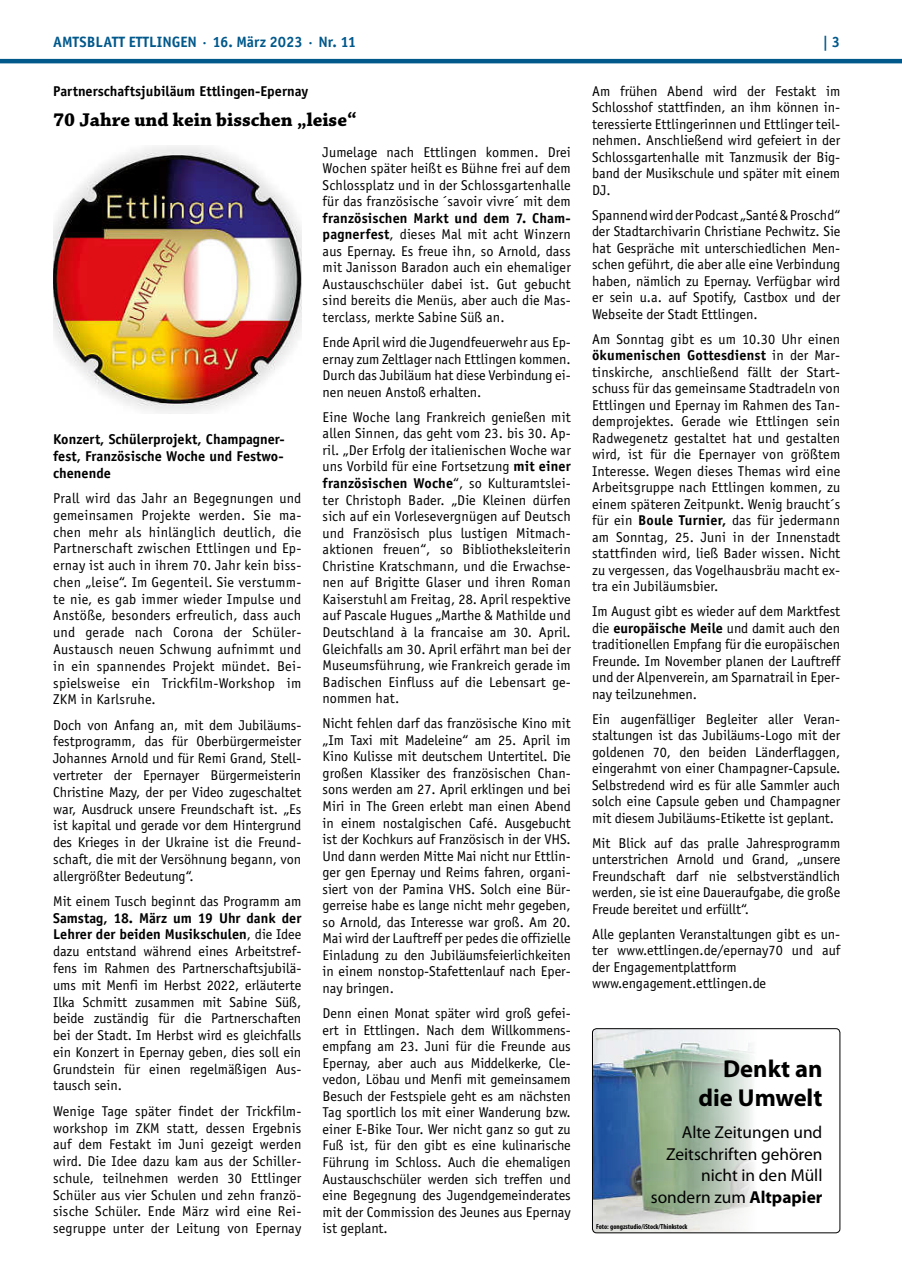
<style>
.page{position:relative;width:902px;height:1280px;background:#fff}
.page>*{position:absolute;margin:0;border:0;box-sizing:border-box;transform-origin:0 0}
.t1{font:700 24.6px/29.5px "Myriad Pro";color:#000;text-align:right}
.t2{font:700 19.5px "Chaparral Pro";color:#000}
.t3{font:17.4px/21.8px "Myriad Pro";color:#000;text-align:right}
.t4{font:700 15px "Officina Sans";color:#00588b}
.t5{font:14.25px/16.5px "Officina Sans";color:#000;text-align:justify}
.t6{font:700 14.25px/16.8px "Officina Sans";color:#000;text-align:justify}
.t7{font:700 condensed 7.2px "Myriad Pro";color:#000}
.s1{font-weight:700}
</style>
<div class="page">
<hr style="left:0;top:59px;width:901px;height:4px;background:#00588b">
<img style="left:53px;top:146px;width:248px;height:267px">
<img style="left:592px;top:1030px;width:162px;height:203px">
<div style="left:592px;top:1028px;width:248px;height:205px;border:1px solid #000;border-radius:4px"></div>
<p class="t4" style="left:53px;top:32px;width:304px">AMTSBLATT ETTLINGEN · 16. März 2023 · Nr. 11</p>
<p class="t4" style="left:822px;top:32px;width:19px">| 3</p>
<p class="t6" style="left:53px;top:83px;width:257px">Partnerschaftsjubiläum Ettlingen-Epernay</p>
<h2 class="t2" style="left:53px;top:108px;width:305px">70 Jahre und kein bisschen „leise“</h2>
<p class="t5" style="left:592px;top:83px;width:250px">Am frühen Abend wird der Festakt im Schlosshof stattfinden, an ihm können in&shy;teressierte Ettlingerinnen und Ettlinger teil&shy;nehmen. Anschließend wird gefeiert in der Schlossgartenhalle mit Tanzmusik der Big&shy;band der Musikschule und später mit einem DJ.</p>
<p class="t5" style="left:592px;top:207px;width:250px">Spannend wird der Podcast „Santé &amp; Proschd“ der Stadtarchivarin Christiane Pechwitz. Sie hat Gespräche mit unterschiedlichen Men&shy;schen geführt, die aber alle eine Verbindung haben, nämlich zu Epernay. Verfügbar wird er sein u.a. auf Spotify, Castbox und der Webseite der Stadt Ettlingen.</p>
<p class="t5" style="left:592px;top:331px;width:250px">Am Sonntag gibt es um 10.30 Uhr einen <span class="s1">ökumenischen Gottesdienst</span> in der Mar&shy;tinskirche, anschließend fällt der Start&shy;schuss für das gemeinsame Stadtradeln von Ettlingen und Epernay im Rahmen des Tan&shy;demprojektes. Gerade wie Ettlingen sein Radwegenetz gestaltet hat und gestalten wird, ist für die Epernayer von größtem Interesse. Wegen dieses Themas wird eine Arbeitsgruppe nach Ettlingen kommen, zu einem späteren Zeitpunkt. Wenig braucht´s für ein <span class="s1">Boule Turnier,</span> das für jedermann am Sonntag, 25. Juni in der Innenstadt stattfinden wird, ließ Bader wissen. Nicht zu vergessen, das Vogelhausbräu macht ex&shy;tra ein Jubiläumsbier.</p>
<p class="t5" style="left:592px;top:603px;width:250px">Im August gibt es wieder auf dem Marktfest die <span class="s1">europäische Meile</span> und damit auch den traditionellen Empfang für die europäischen Freunde. Im November planen der Lauftreff und der Alpenverein, am Sparnatrail in Eper&shy;nay teilzunehmen.</p>
<p class="t5" style="left:592px;top:711px;width:250px">Ein augenfälliger Begleiter aller Veran&shy;staltungen ist das Jubiläums-Logo mit der goldenen 70, den beiden Länderflaggen, eingerahmt von einer Champagner-Capsule.<br>Selbstredend wird es für alle Sammler auch solch eine Capsule geben und Champagner mit diesem Jubiläums-Etikette ist geplant.</p>
<p class="t5" style="left:592px;top:835px;width:250px">Mit Blick auf das pralle Jahresprogramm unterstrichen Arnold und Grand, „unsere Freundschaft darf nie selbstverständlich werden, sie ist eine Daueraufgabe, die große Freude bereitet und erfüllt“.</p>
<p class="t5" style="left:592px;top:926px;width:250px;text-align:left">Alle geplanten Veranstaltungen gibt es un&shy;ter www.ettlingen.de/epernay70 und auf der Engagementplattform www.engagement.ettlingen.de</p>
<p class="t5" style="left:322px;top:143px;width:250px">Jumelage nach Ettlingen kommen. Drei Wochen später heißt es Bühne frei auf dem Schlossplatz und in der Schlossgartenhalle für das französische ´savoir vivre´ mit dem</p>
<p class="t5" style="left:322px;top:210px;width:250px"><span class="s1">französischen Markt und dem 7. Cham&shy;pagnerfest</span>, dieses Mal mit acht Winzern aus Epernay. Es freue ihn, so Arnold, dass mit Janisson Baradon auch ein ehemaliger Austauschschüler dabei ist. Gut gebucht sind bereits die Menüs, aber auch die Mas&shy;terclass, merkte Sabine Süß an.</p>
<p class="t5" style="left:322px;top:334px;width:250px">Ende April wird die Jugendfeuerwehr aus Ep&shy;ernay zum Zeltlager nach Ettlingen kommen.<br>Durch das Jubiläum hat diese Verbindung ei&shy;nen neuen Anstoß erhalten.</p>
<p class="t5" style="left:322px;top:409px;width:250px">Eine Woche lang Frankreich genießen mit allen Sinnen, das geht vom 23. bis 30. Ap&shy;ril. „Der Erfolg der italienischen Woche war uns Vorbild für eine Fortsetzung <span class="s1">mit einer französischen Woche</span>“, so Kulturamtslei&shy;ter Christoph Bader. „Die Kleinen dürfen sich auf ein Vorlesevergnügen auf Deutsch und Französisch plus lustigen Mitmach&shy;aktionen freuen“, so Bibliotheksleiterin Christine Kratschmann, und die Erwachse&shy;nen auf Brigitte Glaser und ihren Roman Kaiserstuhl am Freitag, 28. April respektive auf Pascale Hugues „Marthe &amp; Mathilde und Deutschland à la francaise am 30. April.<br>Gleichfalls am 30. April erfährt man bei der Museumsführung, wie Frankreich gerade im Badischen Einfluss auf die Lebensart ge&shy;nommen hat.</p>
<p class="t5" style="left:322px;top:715px;width:250px">Nicht fehlen darf das französische Kino mit „Im Taxi mit Madeleine“ am 25. April im Kino Kulisse mit deutschem Untertitel. Die großen Klassiker des französischen Chan&shy;sons werden am 27. April erklingen und bei Miri in The Green erlebt man einen Abend in einem nostalgischen Café. Ausgebucht ist der Kochkurs auf Französisch in der VHS.<br>Und dann werden Mitte Mai nicht nur Ettlin&shy;ger gen Epernay und Reims fahren, organi&shy;siert von der Pamina VHS. Solch eine Bür&shy;gerreise habe es lange nicht mehr gegeben, so Arnold, das Interesse war groß. Am 20.<br>Mai wird der Lauftreff per pedes die offizielle Einladung zu den Jubiläumsfeierlichkeiten in einem nonstop-Stafettenlauf nach Eper&shy;nay bringen.</p>
<p class="t5" style="left:322px;top:1005px;width:250px">Denn einen Monat später wird groß gefei&shy;ert in Ettlingen. Nach dem Willkommens&shy;empfang am 23. Juni für die Freunde aus Epernay, aber auch aus Middelkerke, Cle&shy;vedon, Löbau und Menfi mit gemeinsamem Besuch der Festspiele geht es am nächsten Tag sportlich los mit einer Wanderung bzw. einer E-Bike Tour. Wer nicht ganz so gut zu Fuß ist, für den gibt es eine kulinarische Führung im Schloss. Auch die ehemaligen Austauschschüler werden sich treffen und eine Begegnung des Jugendgemeinderates mit der Commission des Jeunes aus Epernay ist geplant.</p>
<p class="t6" style="left:53px;top:431px;width:233px">Konzert, Schülerprojekt, Champagner&shy;fest, Französische Woche und Festwo&shy;chenende</p>
<p class="t5" style="left:53px;top:490px;width:250px">Prall wird das Jahr an Begegnungen und gemeinsamen Projekte werden. Sie ma&shy;chen mehr als hinlänglich deutlich, die Partnerschaft zwischen Ettlingen und Ep&shy;ernay ist auch in ihrem 70. Jahr kein biss&shy;chen „leise“. Im Gegenteil. Sie verstumm&shy;te nie, es gab immer wieder Impulse und Anstöße, besonders erfreulich, dass auch und gerade nach Corona der Schüler-Austausch neuen Schwung aufnimmt und in ein spannendes Projekt mündet. Bei&shy;spielsweise ein Trickfilm-Workshop im ZKM in Karlsruhe.</p>
<p class="t5" style="left:53px;top:716px;width:250px">Doch von Anfang an, mit dem Jubiläums&shy;festprogramm, das für Oberbürgermeister Johannes Arnold und für Remi Grand, Stell&shy;vertreter der Epernayer Bürgermeisterin Christine Mazy, der per Video zugeschaltet war, Ausdruck unsere Freundschaft ist. „Es ist kapital und gerade vor dem Hintergrund des Krieges in der Ukraine ist die Freund&shy;schaft, die mit der Versöhnung begann, von allergrößter Bedeutung“.</p>
<p class="t5" style="left:53px;top:893px;width:250px">Mit einem Tusch beginnt das Programm am</p>
<p class="t5" style="left:53px;top:909px;width:250px"><span class="s1">Samstag, 18. März um 19 Uhr dank der Lehrer der beiden Musikschulen</span>, die Idee dazu entstand während eines Arbeitstref&shy;fens im Rahmen des Partnerschaftsjubilä&shy;ums mit Menfi im Herbst 2022, erläuterte Ilka Schmitt zusammen mit Sabine Süß, beide zuständig für die Partnerschaften bei der Stadt. Im Herbst wird es gleichfalls ein Konzert in Epernay geben, dies soll ein Grundstein für einen regelmäßigen Aus&shy;tausch sein.</p>
<p class="t5" style="left:53px;top:1102px;width:250px">Wenige Tage später findet der Trickfilm&shy;workshop im ZKM statt, dessen Ergebnis auf dem Festakt im Juni gezeigt werden wird. Die Idee dazu kam aus der Schiller&shy;schule, teilnehmen werden 30 Ettlinger Schüler aus vier Schulen und zehn franzö&shy;sische Schüler. Ende März wird eine Rei&shy;segruppe unter der Leitung von Epernay</p>
<h1 class="t1" style="left:698px;top:1053px;width:125px">Denkt an die Umwelt</h1>
<p class="t3" style="left:650px;top:1121px;width:173px">Alte Zeitungen und<br>Zeitschriften gehören nicht in den Müll sondern zum <span class="s1">Altpapier</span></p>
<p class="t7" style="left:596px;top:1223px;width:93px">Foto: gongzstudio/iStock/Thinkstock</p>
</div>
